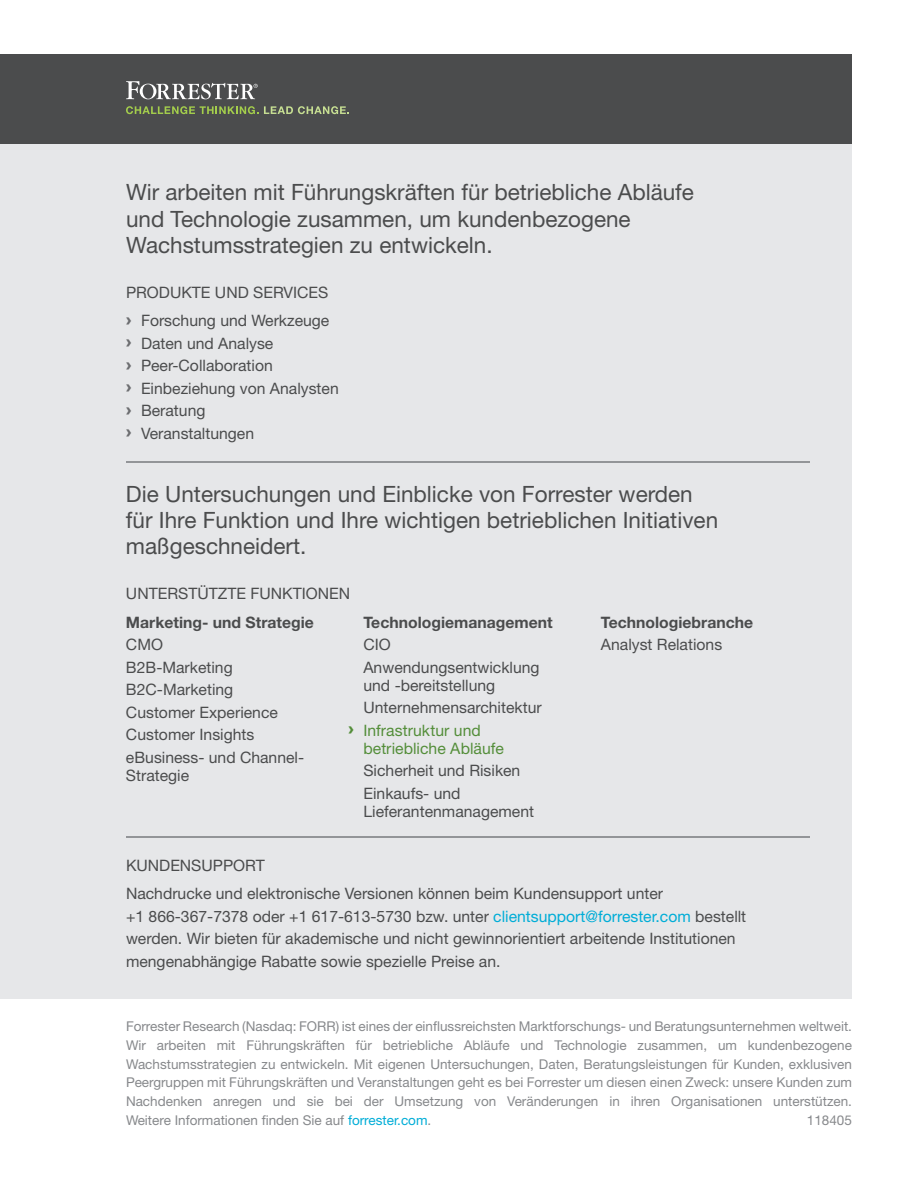
<style>
.page{position:relative;width:918px;height:1188px;background:#fff}
.page>*{position:absolute;margin:0;border:0;box-sizing:border-box;transform-origin:0 0}
.t1{font:22.5px/26.2px "Helvetica Neue LT Std";color:#4b4c4d}
.t2{font:15.75px/22.5px "Helvetica Neue LT Std";color:#4b4c4d}
.t3{font:700 15.75px "Helvetica Neue LT Std";color:#4b4c4d}
.t4{font:15.75px "Helvetica Neue LT Std";letter-spacing:.005em;color:#548e3a}
.t5{font:13.5px/18.8px "Helvetica Neue LT Std";color:#87898c;text-align:justify}
.s1{font-family:"Arial";font-weight:900;color:#6c6d70}
.s2{font-family:"Arial";font-weight:900}
.s3{color:#00add7}
</style>
<div class="page">
<div style="left:0;top:54px;width:852px;height:112px;background:#4b4c4d"></div>
<div style="left:0;top:144px;width:852px;height:855px;background:#e6e7e9"></div>
<hr style="left:126px;top:461px;width:684px;height:1px;background:#939598">
<hr style="left:126px;top:836px;width:684px;height:2px;background:#939598">
<svg style="left:126px;top:81px;width:132px;height:18px"></svg>
<svg style="left:126px;top:106px;width:223px;height:8px"></svg>
<h1 class="t1" style="left:126px;top:179px;width:570px">Wir arbeiten mit Führungskräften für betriebliche Abläufe und Technologie zusammen, um kundenbezogene<br>Wachstumsstrategien zu entwickeln.</h1>
<p class="t2" style="left:126px;top:278px;width:205px;line-height:28.2px">PRODUKTE UND SERVICES <span class="s1">›</span> Forschung und Werkzeuge</p>
<p class="t2" style="left:126px;top:331px;width:214px"><span class="s1">›</span> Daten und Analyse<br><span class="s1">›</span> Peer-Collaboration<br><span class="s1">›</span> Einbeziehung von Analysten <span class="s1">›</span> Beratung<br><span class="s1">›</span> Veranstaltungen</p>
<h1 class="t1" style="left:126px;top:480px;width:594px">Die Untersuchungen und Einblicke von Forrester werden für Ihre Funktion und Ihre wichtigen betrieblichen Initiativen maßgeschneidert.</h1>
<p class="t2" style="left:126px;top:582px;width:226px">UNTERSTÜTZTE FUNKTIONEN</p>
<p class="t3" style="left:126px;top:612px;width:189px">Marketing- und Strategie</p>
<p class="t2" style="left:126px;top:633px;width:180px">CMO<br>B2B-Marketing<br>B2C-Marketing<br>Customer Experience<br>Customer Insights eBusiness- und Channel-</p>
<p class="t2" style="left:126px;top:763px;width:65px">Strategie</p>
<p class="t3" style="left:363px;top:612px;width:191px">Technologiemanagement</p>
<p class="t2" style="left:363px;top:633px;width:178px">CIO<br>Anwendungsentwicklung</p>
<p class="t2" style="left:363px;top:673px;width:133px">und -bereitstellung</p>
<p class="t2" style="left:363px;top:696px;width:180px">Unternehmensarchitektur</p>
<p class="t4" style="left:348px;top:721px;width:134px"><span class="s2">›</span> Infrastruktur und</p>
<p class="t4" style="left:363px;top:739px;width:142px">betriebliche Abläufe</p>
<p class="t2" style="left:363px;top:759px;width:158px">Sicherheit und Risiken<br>Einkaufs- und</p>
<p class="t2" style="left:363px;top:799px;width:172px">Lieferantenmanagement</p>
<p class="t3" style="left:601px;top:612px;width:154px">Technologiebranche</p>
<p class="t2" style="left:601px;top:633px;width:123px">Analyst Relations</p>
<p class="t2" style="left:126px;top:851px;width:539px;line-height:28.2px">KUNDENSUPPORT<br>Nachdrucke und elektronische Versionen können beim Kundensupport unter</p>
<p class="t2" style="left:126px;top:905px;width:622px">+1 866-367-7378 oder +1 617-613-5730 bzw. unter <span class="s3">clientsupport@forrester.com</span> bestellt werden. Wir bieten für akademische und nicht gewinnorientiert arbeitende Institutionen mengenabhängige Rabatte sowie spezielle Preise an.</p>
<p class="t5" style="left:126px;top:1017px;width:728px">Forrester Research (Nasdaq: FORR) ist eines der einflussreichsten Marktforschungs- und Beratungsunternehmen weltweit.<br>Wir arbeiten mit Führungskräften für betriebliche Abläufe und Technologie zusammen, um kundenbezogene Wachstumsstrategien zu entwickeln. Mit eigenen Untersuchungen, Daten, Beratungsleistungen für Kunden, exklusiven Peergruppen mit Führungskräften und Veranstaltungen geht es bei Forrester um diesen einen Zweck: unsere Kunden zum Nachdenken anregen und sie bei der Umsetzung von Veränderungen in ihren Organisationen unterstützen.<br>Weitere Informationen finden Sie auf <span class="s3">forrester.com</span>.</p>
<p class="t5" style="left:807px;top:1111px;width:47px">118405</p>
</div>
